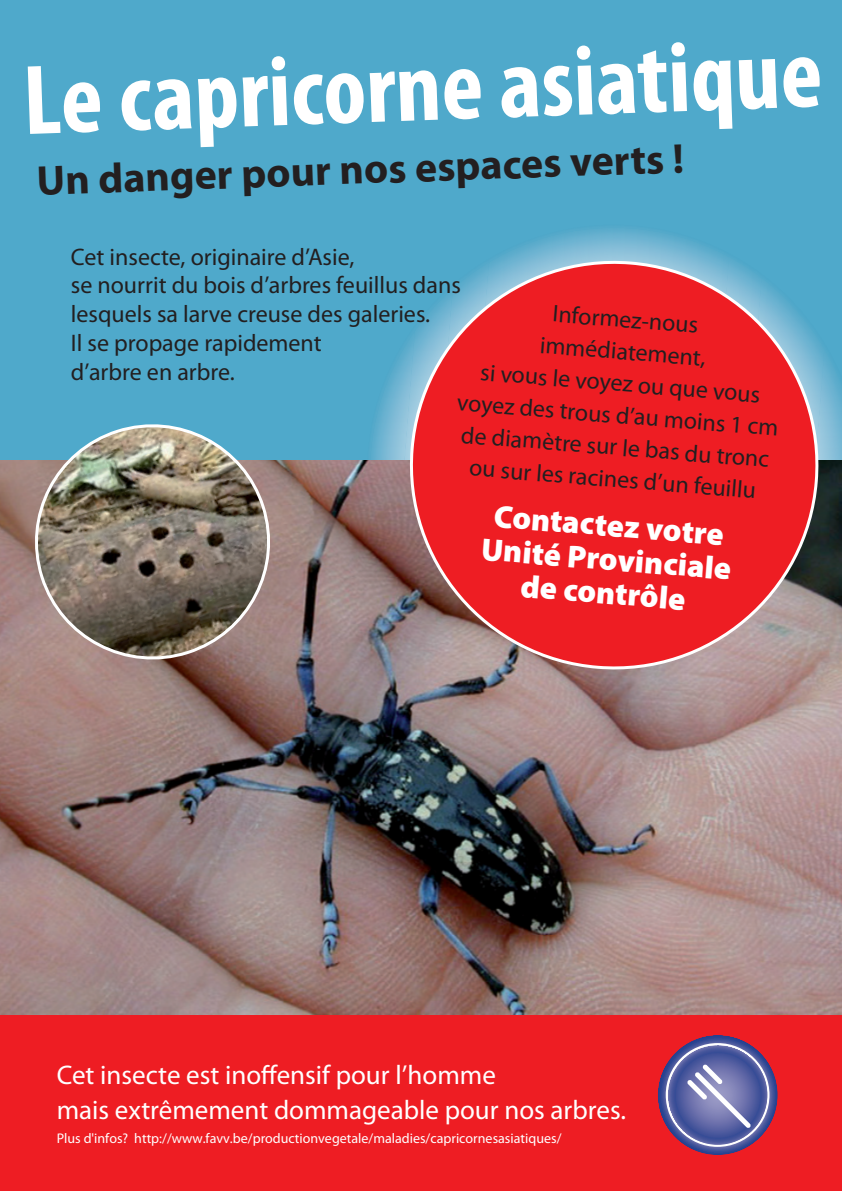
<style>
.page{position:relative;width:842px;height:1191px;background:#4fa9cb}
.page>*{position:absolute;margin:0;border:0;box-sizing:border-box;transform-origin:0 0}
.t1{font:700 condensed 100px "Myriad Pro";color:#fff}
.t2{font:700 42px "Myriad Pro";color:#231f20}
.t3{font:900 32px/33.9px "Myriad Pro";color:#fff;text-align:center}
.t4{font:27px/35px "Myriad Pro";color:#fff}
.t5{font:24px/32px "Myriad Pro";color:#231f20;text-align:center}
.t6{font:14px "Myriad Pro";color:#fff}
</style>
<div class="page">
<div style="left:0;top:1015px;width:841px;height:176px;background:#ee1d23"></div>
<div style="left:0;top:1014px;width:842px;height:177px;border:1px solid #ee1d23"></div>
<svg style="left:658px;top:1035px;width:120px;height:120px"></svg>
<svg style="left:666px;top:1043px;width:103px;height:103px;background:#7670a5"></svg>
<img style="left:828px;top:420px;width:14px;height:41px">
<img style="left:522px;top:229px;width:189px;height:22px">
<img style="left:515px;top:248px;width:7px;height:3px">
<img style="left:828px;top:361px;width:9px;height:21px">
<img style="left:357px;top:360px;width:43px;height:101px">
<img style="left:828px;top:382px;width:14px;height:38px">
<img style="left:0;top:461px;width:842px;height:553px">
<img style="left:23px;top:424px;width:260px;height:248px">
<svg style="left:400px;top:251px;width:428px;height:425px;background:#cf444c"></svg>
<h1 class="t1" style="left:21px;top:38px;width:801px;rotate:-2deg">Le capricorne asiatique</h1>
<h2 class="t2" style="left:36px;top:157px;width:649px;rotate:-2deg">Un danger pour nos espaces verts !</h2>
<p class="t5" style="left:71px;top:243px;width:392px;line-height:28.8px;text-align:left">Cet insecte, originaire d’Asie,<br>se nourrit du bois d’arbres feuillus dans lesquels sa larve creuse des galeries.<br>Il se propage rapidement<br>d’arbre en arbre.</p>
<p class="t5" style="left:467px;top:290px;width:324px;rotate:5deg">Informez-nous<br>immédiatement,<br>si vous le voyez ou que vous voyez des trous d’au moins 1 cm de diamètre sur le bas du tronc ou sur les racines d’un feuillu</p>
<h3 class="t3" style="left:486px;top:497px;width:252px;rotate:5deg">Contactez votre<br>Unité Provinciale de contrôle</h3>
<p class="t4" style="left:57px;top:1057px;width:571px">Cet insecte est inoffensif pour l’homme<br>mais extrêmement dommageable pour nos arbres.</p>
<p class="t6" style="left:57px;top:1129px;width:506px">Plus d'infos? http://www.favv.be/productionvegetale/maladies/capricornesasiatiques/</p>
</div>
